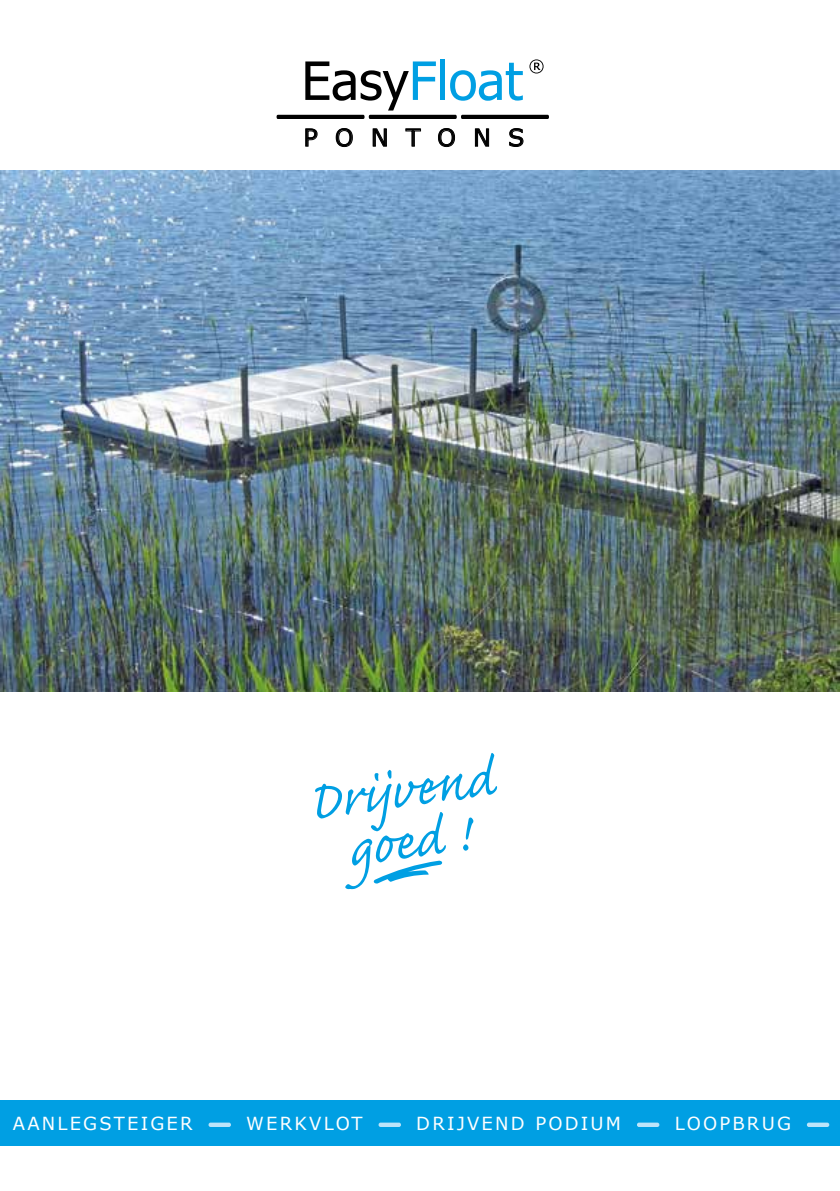
<style>
.page{position:relative;width:840px;height:1191px;background:#fff}
.page>*{position:absolute;margin:0;border:0;box-sizing:border-box;transform-origin:0 0}
.t1{font:68.4px/51.4px "Caflisch Script Pro";color:#009fe3;text-align:center}
.t2{font:23.8px "Verdana";letter-spacing:.725em;color:#000}
.t3{font:18px "Verdana";letter-spacing:.12em;color:#fff}
.s1{font-family:"VAG Rounded LT";font-weight:900;color:#bce4fa}
</style>
<div class="page">
<img style="left:1px;top:170px;width:838px;height:522px">
<svg style="left:305px;top:61px;width:130px;height:50px"></svg>
<hr style="left:440px;top:60px;width:4px;height:40px;background:#009fe3">
<svg style="left:450px;top:63px;width:72px;height:38px"></svg>
<svg style="left:529px;top:59px;width:14px;height:14px"></svg>
<hr style="left:276px;top:115px;width:88px;height:4px;background:#000;border-radius:2px">
<hr style="left:368px;top:115px;width:88px;height:4px;background:#000;border-radius:2px">
<hr style="left:460px;top:115px;width:88px;height:4px;background:#000;border-radius:2px">
<svg style="left:305px;top:128px;width:12px;height:19px"></svg>
<svg style="left:335px;top:128px;width:18px;height:19px"></svg>
<svg style="left:372px;top:128px;width:15px;height:19px"></svg>
<svg style="left:405px;top:128px;width:16px;height:19px"></svg>
<svg style="left:438px;top:128px;width:17px;height:19px"></svg>
<svg style="left:474px;top:128px;width:15px;height:19px"></svg>
<svg style="left:509px;top:128px;width:14px;height:19px"></svg>
<img style="left:0;top:170px;width:1px;height:522px">
<svg style="left:373px;top:860px;width:69px;height:23px"></svg>
<div style="left:0;top:1100px;width:839px;height:45px;background:#009fe3"></div>
<hr style="left:839px;top:1100px;width:1px;height:45px;background:#009fe3">
<h2 class="t2" style="left:303px;top:122px;width:222px">PONTONS</h2>
<h1 class="t1" style="left:304px;top:785px;width:190px;rotate:-8deg">Drijvend goed !</h1>
<p class="t3" style="left:13px;top:1111px;width:815px">AANLEGSTEIGER <span class="s1">—</span> WERKVLOT <span class="s1">—</span> DRIJVEND PODIUM <span class="s1">—</span> LOOPBRUG <span class="s1">—</span></p>
</div>
